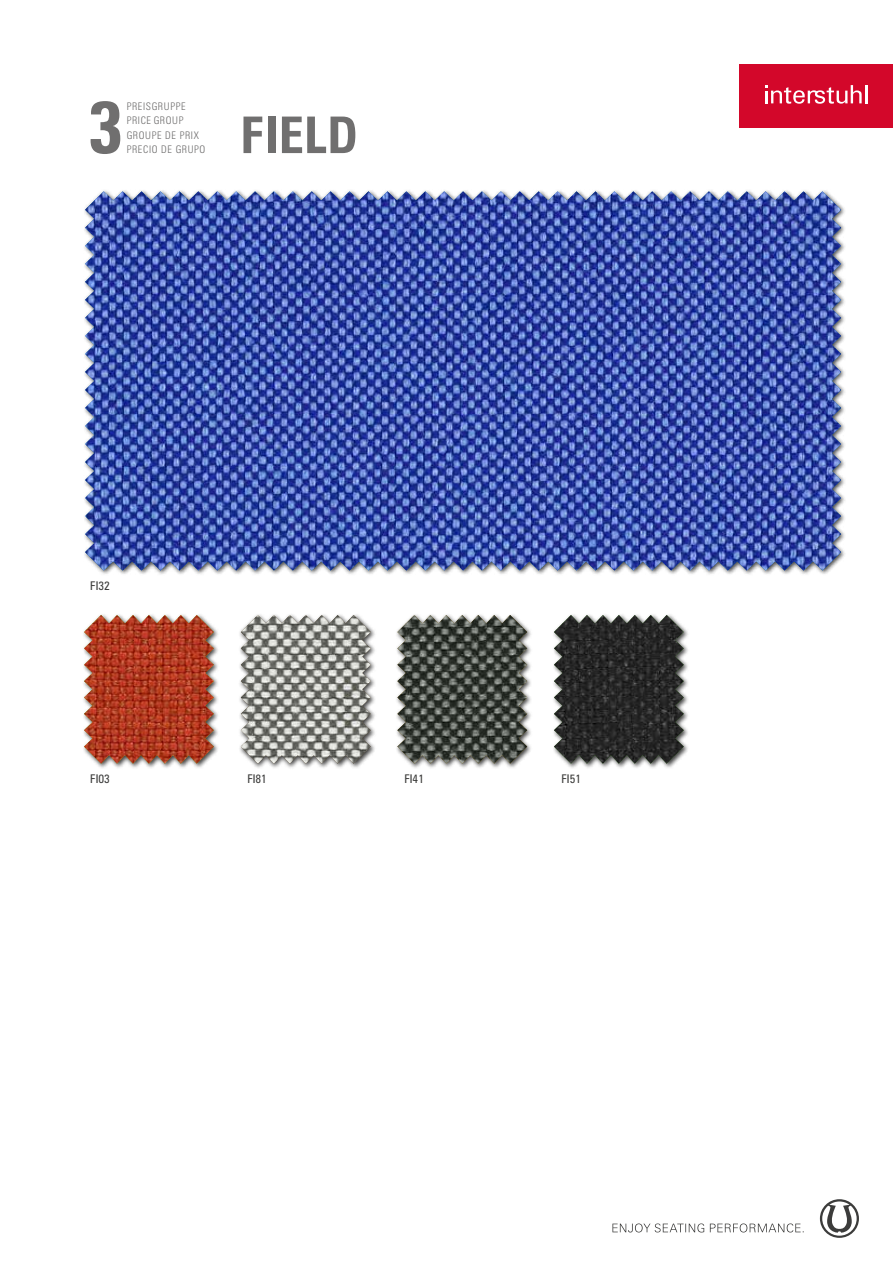
<style>
.page{position:relative;width:893px;height:1263px;background:#fff}
.page>*{position:absolute;margin:0;border:0;box-sizing:border-box;transform-origin:0 0}
.t1{font:73.5px "Zurich BT Bold Condensed Head";color:#706f6f}
.t2{font:50.7px "Zurich BT Bold Condensed Head";color:#706f6f}
.t3{font:condensed 12px "Zurich BT";color:#3c3c3b}
.t4{font:10.5px/14.4px "Zurich BT Light Condensed Head";letter-spacing:.06em;color:#706f6f}
</style>
<div class="page">
<svg style="left:612px;top:1223px;width:192px;height:9px"></svg>
<svg style="left:820px;top:1199px;width:39px;height:39px"></svg>
<div style="left:740px;top:64px;width:153px;height:64px;background:#d3072a"></div>
<svg style="left:765px;top:85px;width:102px;height:19px"></svg>
<div style="left:82px;top:189px;width:764px;height:387px;background:#000;opacity:.75"></div>
<svg style="left:822px;top:191px;width:19px;height:379px;background:#6070b2"></svg>
<img style="left:85px;top:191px;width:737px;height:379px">
<div style="left:81px;top:612px;width:139px;height:157px;background:#000;opacity:.75"></div>
<img style="left:84px;top:615px;width:130px;height:149px">
<div style="left:551px;top:612px;width:138px;height:157px;background:#000;opacity:.75"></div>
<img style="left:554px;top:615px;width:130px;height:149px">
<div style="left:395px;top:612px;width:138px;height:157px;background:#000;opacity:.75"></div>
<img style="left:397px;top:615px;width:130px;height:149px">
<div style="left:238px;top:612px;width:138px;height:157px;background:#000;opacity:.75"></div>
<img style="left:241px;top:615px;width:130px;height:149px">
<h1 class="t1" style="left:87px;top:82px;width:38px">3</h1>
<p class="t4" style="left:127px;top:99px;width:74px">PREISGRUPPE<br>PRICE GROUP<br>GROUPE DE PRIX</p>
<p class="t4" style="left:127px;top:142px;width:80px">PRECIO DE GRUPO</p>
<h2 class="t2" style="left:240px;top:104px;width:119px">FIELD</h2>
<p class="t3" style="left:90px;top:579px;width:21px">FI32</p>
<p class="t3" style="left:90px;top:772px;width:21px">FI03</p>
<p class="t3" style="left:247px;top:772px;width:21px">FI81</p>
<p class="t3" style="left:404px;top:772px;width:21px">FI41</p>
<p class="t3" style="left:561px;top:772px;width:21px">FI51</p>
</div>
